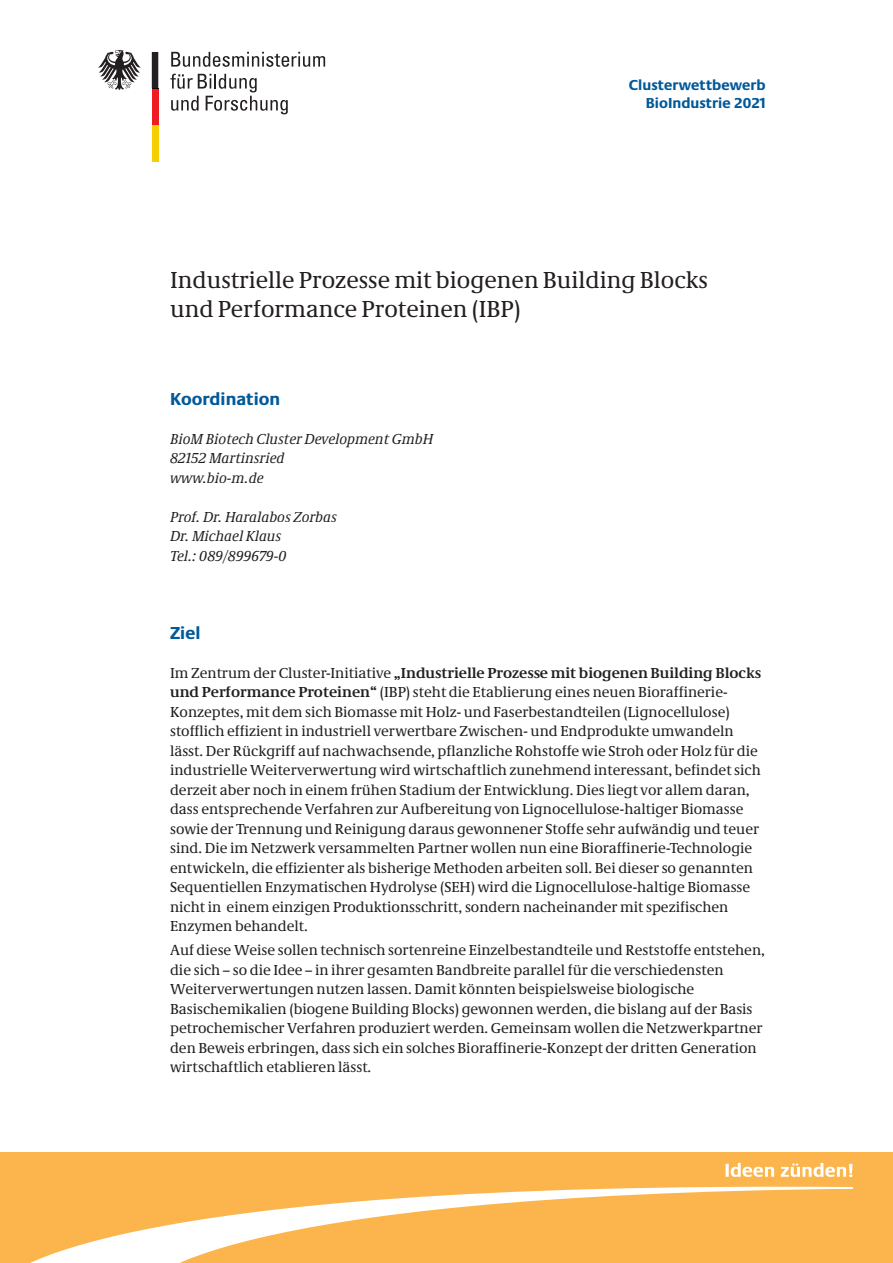
<style>
.page{position:relative;width:893px;height:1263px;background:#fff}
.page>*{position:absolute;margin:0;border:0;box-sizing:border-box;transform-origin:0 0}
.t1{font:24px/28.8px "Neue Demos";color:#231f20}
.t2{font:700 18px "Neue Praxis";color:#005999}
.t3{font:15px/19.5px "Neue Demos";color:#231f20}
.t4{font:italic 15px/19.5px "Neue Demos";color:#231f20}
.t5{font:700 15px/18px "Neue Praxis";color:#005999;text-align:right}
.s1{font-weight:700}
</style>
<div class="page">
<svg style="left:170px;top:74px;width:118px;height:40px"></svg>
<svg style="left:171px;top:52px;width:154px;height:15px"></svg>
<div style="left:152px;top:125px;width:6px;height:37px;background:#f4cf02"></div>
<div style="left:152px;top:88px;width:6px;height:37px;background:#ee1d23"></div>
<svg style="left:152px;top:52px;width:6px;height:37px"></svg>
<svg style="left:98px;top:50px;width:43px;height:40px"></svg>
<div style="left:0;top:1152px;width:893px;height:111px;background:#fcb54c"></div>
<svg style="left:30px;top:1187px;width:822px;height:76px"></svg>
<svg style="left:726px;top:1163px;width:127px;height:14px"></svg>
<p class="t5" style="left:629px;top:76px;width:138px">Clusterwettbewerb<br>BioIndustrie 2021</p>
<h1 class="t1" style="left:170px;top:266px;width:539px">Industrielle Prozesse mit biogenen Building Blocks und Performance Proteinen (IBP)</h1>
<p class="t2" style="left:170px;top:388px;width:112px">Koordination</p>
<p class="t4" style="left:170px;top:429px;width:265px">BioM Biotech Cluster Development GmbH<br>82152 Martinsried<br>www.bio-m.de</p>
<p class="t4" style="left:170px;top:507px;width:168px">Prof. Dr. Haralabos Zorbas<br>Dr. Michael Klaus<br>Tel.: 089/899679-0</p>
<p class="t2" style="left:170px;top:622px;width:32px">Ziel</p>
<p class="t3" style="left:170px;top:663px;width:592px">Im Zentrum der Cluster-Initiative <span class="s1">„Industrielle Prozesse mit biogenen Building Blocks und Performance Proteinen“</span> (IBP) steht die Etablierung eines neuen Bioraffinerie-Konzeptes, mit dem sich Biomasse mit Holz- und Faserbestandteilen (Lignocellulose) stofflich effizient in industriell verwertbare Zwischen- und Endprodukte umwandeln lässt. Der Rückgriff auf nachwachsende, pflanzliche Rohstoffe wie Stroh oder Holz für die industrielle Weiterverwertung wird wirtschaftlich zunehmend interessant, befindet sich derzeit aber noch in einem frühen Stadium der Entwicklung. Dies liegt vor allem daran, dass entsprechende Verfahren zur Aufbereitung von Lignocellulose-haltiger Biomasse sowie der Trennung und Reinigung daraus gewonnener Stoffe sehr aufwändig und teuer sind. Die im Netzwerk versammelten Partner wollen nun eine Bioraffinerie-Technologie entwickeln, die effizienter als bisherige Methoden arbeiten soll. Bei dieser so genannten Sequentiellen Enzymatischen Hydrolyse (SEH) wird die Lignocellulose-haltige Biomasse nicht in einem einzigen Produktionsschritt, sondern nacheinander mit spezifischen Enzymen behandelt.</p>
<p class="t3" style="left:170px;top:940px;width:596px">Auf diese Weise sollen technisch sortenreine Einzelbestandteile und Reststoffe entstehen, die sich – so die Idee – in ihrer gesamten Bandbreite parallel für die verschiedensten Weiterverwertungen nutzen lassen. Damit könnten beispielsweise biologische Basischemikalien (biogene Building Blocks) gewonnen werden, die bislang auf der Basis petrochemischer Verfahren produziert werden. Gemeinsam wollen die Netzwerkpartner den Beweis erbringen, dass sich ein solches Bioraffinerie-Konzept der dritten Generation wirtschaftlich etablieren lässt.</p>
</div>
